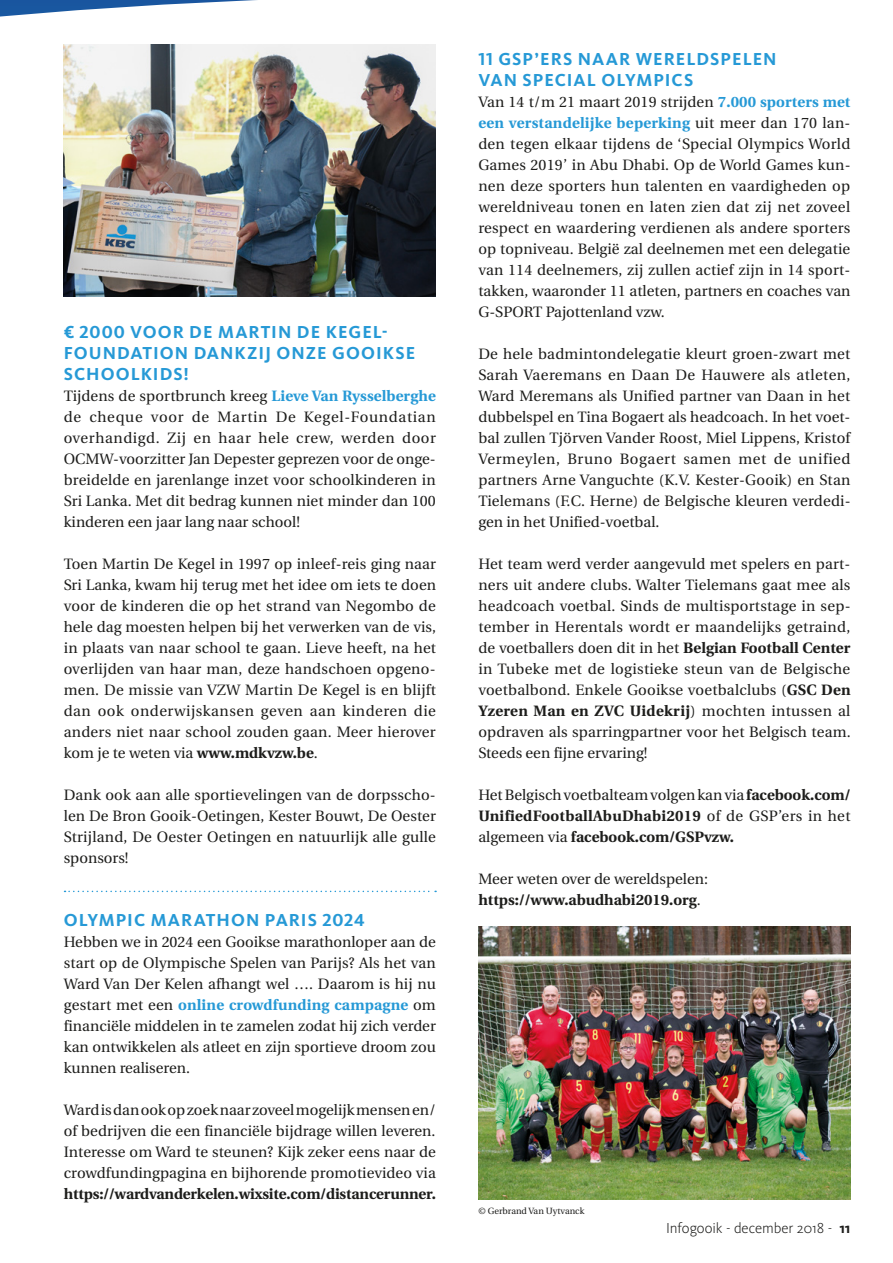
<style>
.page{position:relative;width:893px;height:1263px;background:#fff}
.page>*{position:absolute;margin:0;border:0;box-sizing:border-box;transform-origin:0 0}
.t1{font:700 18px "Kievit Pro";letter-spacing:.055em;color:#2699d6}
.t2{font:15px/21px "Heuristica";letter-spacing:.005em;color:#1d1d1b;text-align:justify}
.t3{font:700 15px "Heuristica";letter-spacing:-.01em;color:#1d1d1b}
.t4{font:300 15px "Kievit Pro";letter-spacing:-.01em;color:#1d1d1b}
.t5{font:9px "Heuristica";color:#1d1d1b}
.s1{font-weight:700;color:#2699d6}
.s2{font-weight:700}
</style>
<div class="page">
<svg style="left:0;top:0;width:257px;height:191px"></svg>
<svg style="left:65px;top:891px;width:371px;height:1px"></svg>
<img style="left:64px;top:44px;width:372px;height:252px">
<img style="left:478px;top:926px;width:372px;height:273px">
<p class="t1" style="left:64px;top:321px;width:94px">€ 2000 VOOR</p>
<p class="t1" style="left:189px;top:321px;width:200px">DE MARTIN DE KEG EL-</p>
<p class="t1" style="left:64px;top:342px;width:14px">FOUND</p>
<p class="t1" style="left:130px;top:342px;width:35px">ATION</p>
<p class="t1" style="left:194px;top:342px;width:165px">DAN KZIJ ONZE GOOI</p>
<p class="t1" style="left:383px;top:342px;width:34px">KSE</p>
<p class="t1" style="left:64px;top:363px;width:14px">SCHOO</p>
<p class="t1" style="left:131px;top:363px;width:60px">LKIDS!</p>
<p class="t2" style="left:64px;top:386px;width:374px">Tijdens de sportbrunch kreeg <span class="s1">Lieve Van Rysselberghe </span>de cheque voor de Martin De Kegel-Foundatian overhandigd. Zij en haar hele crew, werden door OCMW-voorzitter Jan Depester geprezen voor de onge&shy;breidelde en jarenlange inzet voor schoolkinderen in Sri Lanka. Met dit bedrag kunnen niet minder dan 100 kinderen een jaar lang naar school!</p>
<p class="t2" style="left:64px;top:554px;width:374px">Toen Martin De Kegel in 1997 op inleef-reis ging naar Sri Lanka, kwam hij terug met het idee om iets te doen voor de kinderen die op het strand van Negombo de hele dag moesten helpen bij het verwerken van de vis, in plaats van naar school te gaan. Lieve heeft, na het overlijden van haar man, deze handschoen opgeno&shy;men. De missie van VZW Martin De Kegel is en blijft dan ook onderwijskansen geven aan kinderen die anders niet naar school zouden gaan. Meer hierover kom je te weten via <span class="s2">www.mdkvzw.be</span>.</p>
<p class="t2" style="left:64px;top:785px;width:374px">Dank ook aan alle sportievelingen van de dorpsscho&shy;len De Bron Gooik-Oetingen, Kester Bouwt, De Oester Strijland, De Oester Oetingen en natuurlijk alle gulle sponsors!</p>
<p class="t1" style="left:64px;top:909px;width:63px">OLYMPIC</p>
<p class="t1" style="left:151px;top:909px;width:81px">MARATHON</p>
<p class="t1" style="left:265px;top:909px;width:34px">PARIS</p>
<p class="t1" style="left:322px;top:909px;width:44px">2024</p>
<p class="t2" style="left:64px;top:932px;width:374px">Hebben we in 2024 een Gooikse marathonloper aan de start op de Olympische Spelen van Parijs? Als het van Ward Van Der Kelen afhangt wel …. Daarom is hij nu gestart met een <span class="s1">online crowdfunding campagne</span> om financiële middelen in te zamelen zodat hij zich verder kan ontwikkelen als atleet en zijn sportieve droom zou kunnen realiseren.</p>
<p class="t2" style="left:64px;top:1100px;width:374px">Ward is dan ook op zoek naar zoveel mogelijk mensen en/ of bedrijven die een financiële bijdrage willen leveren.<br>Interesse om Ward te steunen? Kijk zeker eens naar de crowdfundingpagina en bijhorende promotievideo via</p>
<p class="t3" style="left:64px;top:1182px;width:374px">https://wardvanderkelen.wixsite.com/distancerunner.</p>
<p class="t1" style="left:478px;top:48px;width:230px">11 GSP’ERS NAAR WERELDSP</p>
<p class="t1" style="left:732px;top:48px;width:43px">ELEN</p>
<p class="t1" style="left:478px;top:69px;width:186px">VAN SPECIAL OLYMPICS</p>
<p class="t2" style="left:478px;top:92px;width:374px">Van 14 t/m 21 maart 2019 strijden <span class="s1">7.000 sporters met een verstandelijke beperking</span> uit meer dan 170 lan&shy;den tegen elkaar tijdens de ‘Special Olympics World Games 2019’ in Abu Dhabi. Op de World Games kun&shy;nen deze sporters hun talenten en vaardigheden op wereldniveau tonen en laten zien dat zij net zoveel respect en waardering verdienen als andere sporters op topniveau. België zal deelnemen met een delegatie van 114 deelnemers, zij zullen actief zijn in 14 sport&shy;takken, waaronder 11 atleten, partners en coaches van G-SPORT Pajottenland vzw.</p>
<p class="t2" style="left:478px;top:344px;width:374px">De hele badmintondelegatie kleurt groen-zwart met Sarah Vaeremans en Daan De Hauwere als atleten, Ward Meremans als Unified partner van Daan in het dubbelspel en Tina Bogaert als headcoach. In het voet&shy;bal zullen Tjörven Vander Roost, Miel Lippens, Kristof Vermeylen, Bruno Bogaert samen met de unified partners Arne Vanguchte (K.V. Kester-Gooik) en Stan Tielemans (F.C. Herne) de Belgische kleuren verdedi&shy;gen in het Unified-voetbal.</p>
<p class="t2" style="left:478px;top:554px;width:374px">Het team werd verder aangevuld met spelers en part&shy;ners uit andere clubs. Walter Tielemans gaat mee als headcoach voetbal. Sinds de multisportstage in sep&shy;tember in Herentals wordt er maandelijks getraind, de voetballers doen dit in het <span class="s2">Belgian Football Center </span>in Tubeke met de logistieke steun van de Belgische voetbalbond. Enkele Gooikse voetbalclubs (<span class="s2">GSC Den Yzeren Man en ZVC Uidekrij</span>) mochten intussen al opdraven als sparringpartner voor het Belgisch team.<br>Steeds een fijne ervaring!</p>
<p class="t2" style="left:478px;top:785px;width:374px">Het Belgisch voetbalteam volgen kan via <span class="s2">facebook.com/ UnifiedFootballAbuDhabi2019</span> of de GSP’ers in het algemeen via <span class="s2">facebook.com/GSPvzw.</span></p>
<p class="t2" style="left:478px;top:869px;width:231px">Meer weten over de wereldspelen: <span class="s2">https://www.abudhabi2019.org</span>.</p>
<p class="t5" style="left:478px;top:1204px;width:108px">© Gerbrand Van Uytvanck</p>
<p class="t4" style="left:666px;top:1219px;width:186px">Infogooik - december 2018 - <span class="s2">11</span></p>
</div>
